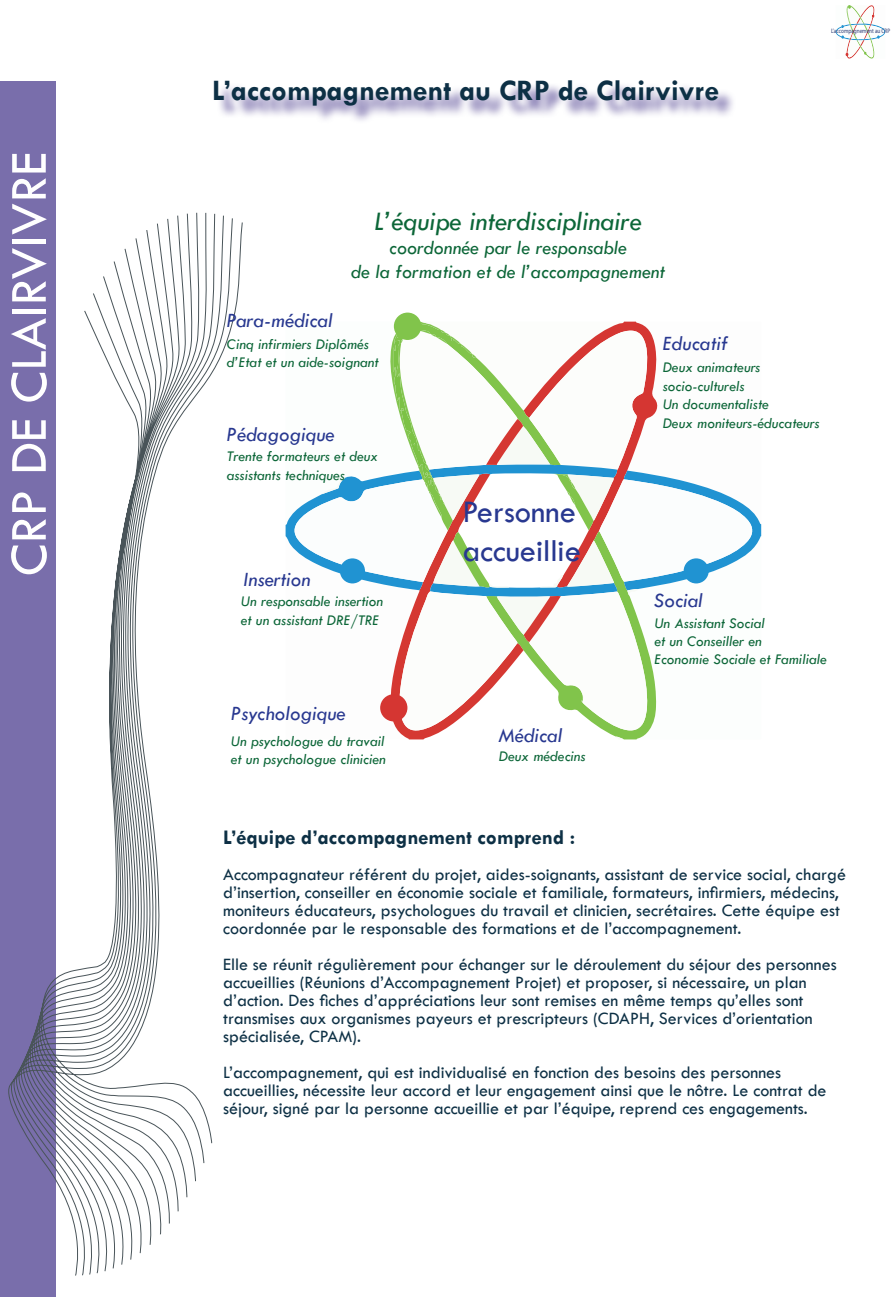
<style>
.page{position:relative;width:893px;height:1297px;background:#fff}
.page>*{position:absolute;margin:0;border:0;box-sizing:border-box;transform-origin:0 0}
.t1{font:54px "Tw Cen";color:#fff}
.t2{font:32.55px/39px "Tw Cen";color:#283890}
.t3{font:700 30px "Tw Cen";color:#0d3045}
.t4{font:italic 27.75px "Tw Cen";color:#0c6638}
.t5{font:italic 21px "Tw Cen";color:#283890}
.t6{font:700 21px "Tw Cen";color:#0d3045}
.t7{font:italic 20.1px/24.2px "Tw Cen";color:#0c6638;text-align:center}
.t8{font:18px/18px "Tw Cen";color:#0d3045}
.t9{font:italic 15.3px/18.5px "Tw Cen";color:#0c6638}
.t10{font:6.45px "Myriad Pro";color:#2b3a73;scale:.82 1}
</style>
<div class="page">
<div style="left:0;top:82px;width:55px;height:1215px;background:#796eab"></div>
<svg style="left:219px;top:85px;width:514px;height:36px"></svg>
<svg style="left:8px;top:212px;width:235px;height:1064px"></svg>
<svg style="left:836px;top:5px;width:49px;height:54px"></svg>
<svg style="left:285px;top:322px;width:476px;height:417px"></svg>
<div style="left:380px;top:694px;width:27px;height:27px;background:#d53632;border-radius:50%"></div>
<div style="left:684px;top:558px;width:25px;height:25px;background:#2093d2;border-radius:50%"></div>
<div style="left:340px;top:558px;width:25px;height:25px;background:#2093d2;border-radius:50%"></div>
<div style="left:394px;top:313px;width:27px;height:27px;background:#81c44b;border-radius:50%"></div>
<p class="t1" style="left:-4px;top:576px;width:426px;rotate:-90deg">CRP DE CLAIRVIVRE</p>
<p class="t3" style="left:212px;top:72px;width:508px">L’accompagnement au CRP de Clairvivre</p>
<p class="t10" style="left:831px;top:27px;width:74px">L’accompagnement au CRP</p>
<p class="t5" style="left:226px;top:307px;width:108px">Para-médical</p>
<p class="t4" style="left:374px;top:205px;width:269px">L’équipe interdisciplinaire</p>
<p class="t7" style="left:351px;top:236px;width:315px">coordonnée par le responsable<br>de la formation et de l’accompagnement</p>
<p class="t9" style="left:227px;top:335px;width:153px">Cinq infirmiers Diplômés d’Etat et un aide-soignant</p>
<p class="t5" style="left:227px;top:422px;width:110px">Pédagogique</p>
<p class="t9" style="left:227px;top:447px;width:153px">Trente formateurs et deux assistants techniques</p>
<p class="t5" style="left:243px;top:566px;width:69px">Insertion</p>
<p class="t2" style="left:463px;top:492px;width:120px">Personne accueillie</p>
<p class="t5" style="left:663px;top:331px;width:67px">Educatif</p>
<p class="t9" style="left:663px;top:358px;width:158px">Deux animateurs socio-culturels<br>Un documentaliste<br>Deux moniteurs-éducateurs</p>
<p class="t9" style="left:241px;top:592px;width:144px">Un responsable insertion et un assistant DRE/TRE</p>
<p class="t5" style="left:231px;top:701px;width:116px">Psychologique</p>
<p class="t9" style="left:231px;top:731px;width:157px">Un psychologue du travail et un psychologue clinicien</p>
<p class="t5" style="left:499px;top:723px;width:65px">Médical</p>
<p class="t9" style="left:499px;top:747px;width:88px">Deux médecins</p>
<p class="t5" style="left:654px;top:587px;width:50px">Social</p>
<p class="t9" style="left:654px;top:613px;width:174px">Un Assistant Social<br>et un Conseiller en<br>Economie Sociale et Familiale</p>
<p class="t6" style="left:223px;top:824px;width:353px">L’équipe d’accompagnement comprend :</p>
<p class="t8" style="left:223px;top:865px;width:624px">Accompagnateur référent du projet, aides-soignants, assistant de service social, chargé d’insertion, conseiller en économie sociale et familiale, formateurs, infirmiers, médecins, moniteurs éducateurs, psychologues du travail et clinicien, secrétaires. Cette équipe est coordonnée par le responsable des formations et de l’accompagnement.</p>
<p class="t8" style="left:223px;top:955px;width:615px">Elle se réunit régulièrement pour échanger sur le déroulement du séjour des personnes accueillies (Réunions d’Accompagnement Projet) et proposer, si nécessaire, un plan d’action. Des fiches d’appréciations leur sont remises en même temps qu’elles sont transmises aux organismes payeurs et prescripteurs (CDAPH, Services d’orientation spécialisée, CPAM).</p>
<p class="t8" style="left:223px;top:1063px;width:605px">L’accompagnement, qui est individualisé en fonction des besoins des personnes accueillies, nécessite leur accord et leur engagement ainsi que le nôtre. Le contrat de séjour, signé par la personne accueillie et par l’équipe, reprend ces engagements.</p>
</div>
